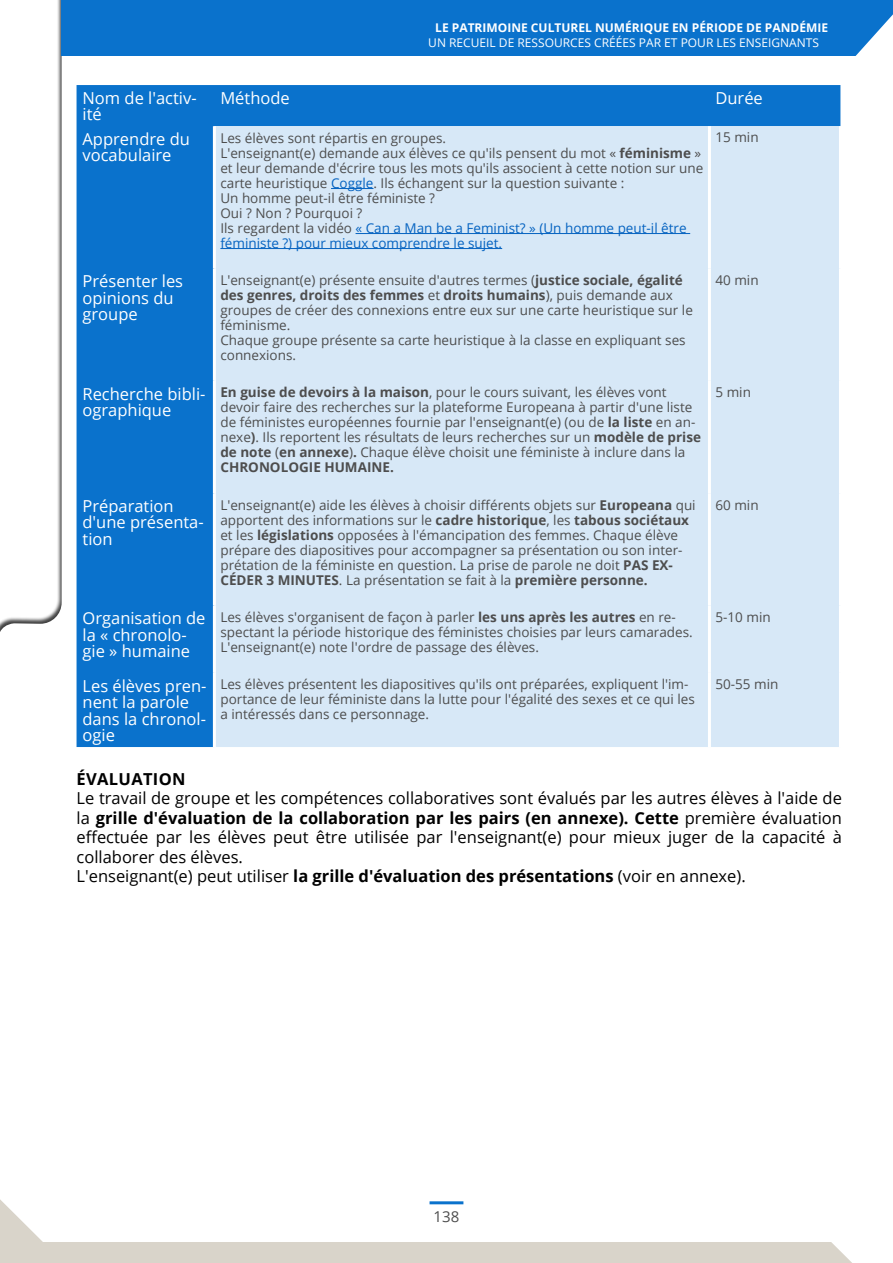
<style>
.page{position:relative;width:893px;height:1263px;background:#fff}
.page>*{position:absolute;margin:0;border:0;box-sizing:border-box;transform-origin:0 0}
.t1{font:16.5px/19.5px "Open Sans";color:#000}
.t2{font:16.5px/16.5px "Open Sans";color:#fff}
.t3{font:700 16.5px "Open Sans";letter-spacing:.02em;color:#000}
.t4{font:15px "Open Sans";color:#4d4d4d}
.t5{font:13.5px/15px "Open Sans";color:#4d4d4d}
.t6{font:12px "Open Sans";color:#fff}
.t7{font:700 12px "Open Sans";color:#fff}
.s1{font-weight:700}
.s2{color:#0563c1}
</style>
<div class="page">
<div style="left:0;top:0;width:75px;height:651px;background:#000;opacity:.75"></div>
<div style="left:62px;top:0;width:831px;height:56px;background:#0a72cc"></div>
<div style="left:0;top:1242px;width:893px;height:21px;background:#d9d4ca"></div>
<svg style="left:855px;top:14px;width:38px;height:42px"></svg>
<svg style="left:831px;top:1242px;width:62px;height:21px"></svg>
<hr style="left:430px;top:1201px;width:33px;height:3px;background:#0a72cc">
<svg style="left:0;top:1199px;width:43px;height:43px"></svg>
<div style="left:77px;top:85px;width:763px;height:662px;background:#0a72cc"></div>
<div style="left:216px;top:126px;width:623px;height:621px;background:#d7e8f7"></div>
<hr style="left:213px;top:126px;width:3px;height:142px;background:#fff">
<hr style="left:839px;top:126px;width:3px;height:142px;background:#fff">
<hr style="left:213px;top:268px;width:3px;height:113px;background:#fff">
<hr style="left:839px;top:268px;width:3px;height:113px;background:#fff">
<hr style="left:213px;top:381px;width:3px;height:112px;background:#fff">
<hr style="left:839px;top:381px;width:3px;height:112px;background:#fff">
<hr style="left:213px;top:493px;width:3px;height:112px;background:#fff">
<hr style="left:839px;top:493px;width:3px;height:112px;background:#fff">
<hr style="left:213px;top:605px;width:3px;height:68px;background:#fff">
<hr style="left:839px;top:605px;width:3px;height:68px;background:#fff">
<hr style="left:213px;top:673px;width:3px;height:74px;background:#fff">
<hr style="left:839px;top:673px;width:3px;height:74px;background:#fff">
<hr style="left:708px;top:126px;width:3px;height:142px;background:#fff">
<hr style="left:708px;top:268px;width:3px;height:113px;background:#fff">
<hr style="left:708px;top:381px;width:3px;height:112px;background:#fff">
<hr style="left:708px;top:493px;width:3px;height:112px;background:#fff">
<hr style="left:708px;top:605px;width:3px;height:68px;background:#fff">
<hr style="left:708px;top:673px;width:3px;height:74px;background:#fff">
<hr style="left:331px;top:188px;width:42px;height:1px;background:#0563c1">
<hr style="left:356px;top:233px;width:334px;height:1px;background:#0563c1">
<hr style="left:220px;top:248px;width:282px;height:1px;background:#0563c1">
<p class="t7" style="left:435px;top:19px;width:394px">LE PATRIMOINE CULTUREL NUMÉRIQUE EN PÉRIODE DE PANDÉMIE</p>
<p class="t6" style="left:428px;top:34px;width:392px">UN RECUEIL DE RESSOURCES CRÉÉES PAR ET POUR LES ENSEIGNANTS</p>
<p class="t2" style="left:83px;top:89px;width:116px">Nom de l'activ&shy;ité</p>
<p class="t2" style="left:220px;top:89px;width:71px">Méthode</p>
<p class="t2" style="left:715px;top:89px;width:49px">Durée</p>
<p class="t2" style="left:83px;top:130px;width:109px">Apprendre du vocabulaire</p>
<p class="t5" style="left:220px;top:130px;width:484px">Les élèves sont répartis en groupes.<br>L'enseignant(e) demande aux élèves ce qu'ils pensent du mot « <span class="s1">féminisme</span> » et leur demande d'écrire tous les mots qu'ils associent à cette notion sur une carte heuristique <span class="s2">Coggle</span>. Ils échangent sur la question suivante :<br>Un homme peut-il être féministe ?<br>Oui ? Non ? Pourquoi ?<br>Ils regardent la vidéo <span class="s2">« Can a Man be a Feminist? » (Un homme peut-il être féministe ?) pour mieux comprendre le sujet.</span></p>
<p class="t5" style="left:715px;top:130px;width:45px">15 min</p>
<p class="t2" style="left:83px;top:272px;width:102px">Présenter les opinions du groupe</p>
<p class="t5" style="left:220px;top:272px;width:474px">L'enseignant(e) présente ensuite d'autres termes (<span class="s1">justice sociale, égalité des genres, droits des femmes</span> et <span class="s1">droits humains</span>), puis demande aux groupes de créer des connexions entre eux sur une carte heuristique sur le féminisme.<br>Chaque groupe présente sa carte heuristique à la classe en expliquant ses connexions.</p>
<p class="t5" style="left:715px;top:272px;width:45px">40 min</p>
<p class="t2" style="left:83px;top:385px;width:125px">Recherche bibli&shy;ographique</p>
<p class="t5" style="left:220px;top:384px;width:482px"><span class="s1">En guise de devoirs à la maison</span>, pour le cours suivant, les élèves vont devoir faire des recherches sur la plateforme Europeana à partir d'une liste de féministes européennes fournie par l'enseignant(e) (ou de <span class="s1">la liste</span> en an&shy;nexe<span class="s1">)</span>. Ils reportent les résultats de leurs recherches sur un <span class="s1">modèle de prise de note</span> (<span class="s1">en annexe</span>)<span class="s1">.</span> Chaque élève choisit une féministe à inclure dans la <span class="s1">CHRONOLOGIE HUMAINE.</span></p>
<p class="t5" style="left:715px;top:384px;width:37px">5 min</p>
<p class="t2" style="left:83px;top:497px;width:123px">Préparation d'une présenta&shy;tion</p>
<p class="t5" style="left:220px;top:497px;width:477px">L'enseignant(e) aide les élèves à choisir différents objets sur <span class="s1">Europeana</span> qui apportent des informations sur le <span class="s1">cadre historique</span>, les <span class="s1">tabous sociétaux </span>et les <span class="s1">législations</span> opposées à l'émancipation des femmes. Chaque élève prépare des diapositives pour accompagner sa présentation ou son inter&shy;prétation de la féministe en question. La prise de parole ne doit <span class="s1">PAS EX-CÉDER 3 MINUTES</span>. La présentation se fait à la <span class="s1">première personne.</span></p>
<p class="t5" style="left:715px;top:497px;width:45px">60 min</p>
<p class="t2" style="left:83px;top:609px;width:124px">Organisation de la « chronolo&shy;gie » humaine</p>
<p class="t5" style="left:220px;top:609px;width:474px">Les élèves s'organisent de façon à parler <span class="s1">les uns après les autres</span> en re&shy;spectant la période historique des féministes choisies par leurs camarades.<br>L'enseignant(e) note l'ordre de passage des élèves.</p>
<p class="t5" style="left:715px;top:609px;width:57px">5-10 min</p>
<p class="t2" style="left:83px;top:677px;width:125px">Les élèves pren&shy;nent la parole dans la chronol&shy;ogie</p>
<p class="t5" style="left:220px;top:676px;width:476px">Les élèves présentent les diapositives qu'ils ont préparées, expliquent l'im&shy;portance de leur féministe dans la lutte pour l'égalité des sexes et ce qui les a intéressés dans ce personnage.</p>
<p class="t5" style="left:715px;top:676px;width:65px">50-55 min</p>
<p class="t3" style="left:77px;top:767px;width:111px">ÉVALUATION</p>
<p class="t1" style="left:77px;top:788px;width:767px">Le travail de groupe et les compétences collaboratives sont évalués par les autres élèves à l'aide de la <span class="s1">grille d'évaluation de la collaboration par les pairs (en annexe). Cette</span> première évaluation effectuée par les élèves peut être utilisée par l'enseignant(e) pour mieux juger de la capacité à collaborer des élèves.<br>L'enseignant(e) peut utiliser <span class="s1">la grille d'évaluation des présentations</span> (voir en annexe).</p>
<p class="t4" style="left:434px;top:1206px;width:27px">138</p>
</div>
